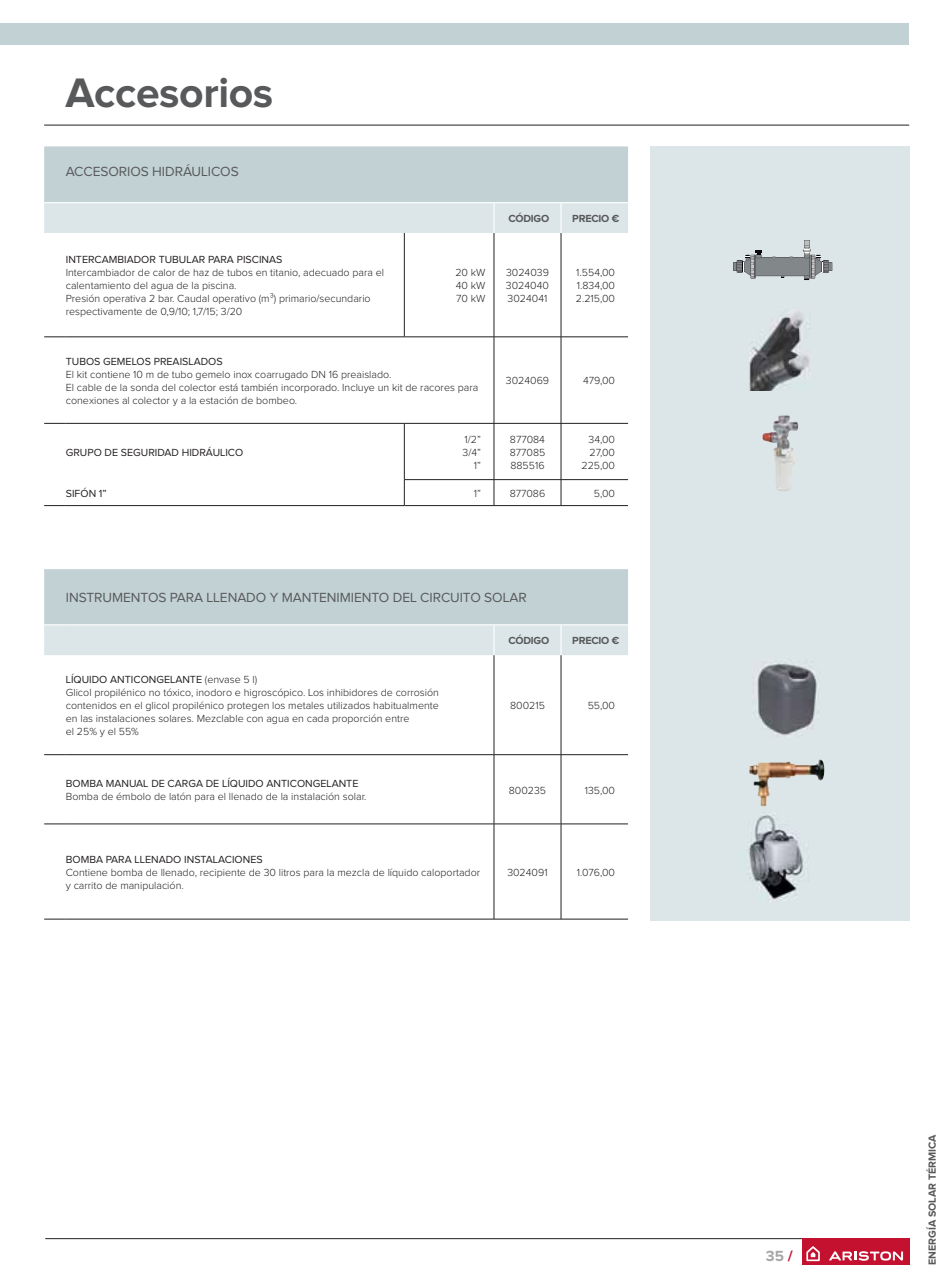
<style>
.page{position:relative;width:951px;height:1285px;background:#fff}
.page>*{position:absolute;margin:0;border:0;box-sizing:border-box;transform-origin:0 0}
.t1{font:700 42.7px "Proxima Nova";letter-spacing:-.01em;color:#58595b}
.t2{font:700 15.22px "Proxima Nova";color:#a8a6a6}
.t3{font:13.65px "Proxima Nova";letter-spacing:-.005em;color:#58595b}
.t4{font:300 10.67px/12.8px "Proxima Nova";color:#231f20}
.t5{font:10.67px "Proxima Nova";color:#231f20}
.t6{font:700 10.67px "Proxima Nova";letter-spacing:-.02em;color:#58595b}
.t7{font:700 10.67px "Proxima Nova";color:#58595b}
.s1{font-weight:400}
.s2{color:#c41130}
</style>
<div class="page">
<div style="left:0;top:23px;width:909px;height:22px;background:#c2d1d3"></div>
<hr style="left:45px;top:1237px;width:865px;height:1px;background:#231f20">
<div style="left:802px;top:1238px;width:108px;height:26px;background:#c41130"></div>
<svg style="left:806px;top:1246px;width:14px;height:14px"></svg>
<svg style="left:829px;top:1251px;width:74px;height:9px"></svg>
<hr style="left:44px;top:125px;width:865px;height:1px;background:#231f20">
<div style="left:650px;top:146px;width:260px;height:774px;background:#dce6e8"></div>
<img style="left:749px;top:759px;width:75px;height:47px">
<img style="left:756px;top:659px;width:61px;height:77px">
<img style="left:747px;top:812px;width:57px;height:89px">
<hr style="left:404px;top:233px;width:1px;height:103px;background:#231f20">
<hr style="left:494px;top:233px;width:1px;height:103px;background:#231f20">
<hr style="left:561px;top:233px;width:1px;height:103px;background:#231f20">
<svg style="left:44px;top:336px;width:22px;height:1px"></svg>
<hr style="left:66px;top:336px;width:338px;height:1px;background:#231f20">
<hr style="left:404px;top:336px;width:90px;height:1px;background:#231f20">
<hr style="left:494px;top:336px;width:67px;height:1px;background:#231f20">
<hr style="left:494px;top:337px;width:1px;height:86px;background:#231f20">
<hr style="left:561px;top:336px;width:67px;height:1px;background:#231f20">
<hr style="left:561px;top:337px;width:1px;height:86px;background:#231f20">
<hr style="left:404px;top:423px;width:90px;height:1px;background:#231f20">
<hr style="left:494px;top:423px;width:67px;height:1px;background:#231f20">
<hr style="left:494px;top:423px;width:1px;height:56px;background:#231f20">
<hr style="left:561px;top:423px;width:67px;height:1px;background:#231f20">
<hr style="left:561px;top:423px;width:1px;height:56px;background:#231f20">
<hr style="left:404px;top:479px;width:90px;height:1px;background:#231f20">
<hr style="left:494px;top:479px;width:67px;height:1px;background:#231f20">
<svg style="left:494px;top:479px;width:1px;height:26px"></svg>
<hr style="left:561px;top:479px;width:67px;height:1px;background:#231f20">
<svg style="left:561px;top:479px;width:1px;height:26px"></svg>
<hr style="left:404px;top:505px;width:90px;height:1px;background:#231f20">
<hr style="left:494px;top:505px;width:134px;height:1px;background:#231f20">
<svg style="left:44px;top:423px;width:22px;height:1px"></svg>
<hr style="left:66px;top:423px;width:338px;height:1px;background:#231f20">
<hr style="left:404px;top:423px;width:1px;height:56px;background:#231f20">
<svg style="left:404px;top:479px;width:1px;height:26px"></svg>
<svg style="left:44px;top:505px;width:22px;height:1px"></svg>
<hr style="left:66px;top:505px;width:338px;height:1px;background:#231f20">
<svg style="left:44px;top:146px;width:584px;height:87px"></svg>
<hr style="left:66px;top:202px;width:338px;height:1px;background:#fff">
<hr style="left:404px;top:202px;width:90px;height:1px;background:#fff">
<hr style="left:494px;top:202px;width:67px;height:1px;background:#fff">
<hr style="left:493px;top:203px;width:1px;height:30px;background:#fff">
<hr style="left:561px;top:202px;width:67px;height:1px;background:#fff">
<hr style="left:560px;top:203px;width:1px;height:30px;background:#fff">
<hr style="left:494px;top:655px;width:1px;height:99px;background:#231f20">
<hr style="left:561px;top:655px;width:1px;height:99px;background:#231f20">
<hr style="left:494px;top:754px;width:67px;height:1px;background:#231f20">
<hr style="left:494px;top:754px;width:1px;height:69px;background:#231f20">
<hr style="left:561px;top:754px;width:67px;height:1px;background:#231f20">
<hr style="left:561px;top:754px;width:1px;height:69px;background:#231f20">
<svg style="left:44px;top:754px;width:22px;height:1px"></svg>
<hr style="left:66px;top:754px;width:428px;height:1px;background:#231f20">
<svg style="left:44px;top:569px;width:584px;height:86px"></svg>
<hr style="left:66px;top:624px;width:495px;height:1px;background:#fff">
<hr style="left:493px;top:625px;width:1px;height:30px;background:#fff">
<hr style="left:561px;top:624px;width:67px;height:1px;background:#fff">
<hr style="left:560px;top:625px;width:1px;height:30px;background:#fff">
<svg style="left:44px;top:918px;width:22px;height:1px"></svg>
<hr style="left:66px;top:918px;width:562px;height:1px;background:#231f20">
<svg style="left:44px;top:823px;width:22px;height:1px"></svg>
<hr style="left:66px;top:823px;width:495px;height:1px;background:#231f20">
<hr style="left:494px;top:824px;width:1px;height:94px;background:#231f20">
<hr style="left:561px;top:823px;width:67px;height:1px;background:#231f20">
<hr style="left:561px;top:824px;width:1px;height:94px;background:#231f20">
<img style="left:762px;top:415px;width:36px;height:76px">
<svg style="left:733px;top:240px;width:99px;height:41px"></svg>
<img style="left:750px;top:310px;width:60px;height:80px">
<h1 class="t1" style="left:66px;top:79px;width:209px">Accesorios</h1>
<p class="t3" style="left:66px;top:167px;width:174px">ACCESORIOS HIDRÁULICOS</p>
<p class="t6" style="left:508px;top:215px;width:42px">CÓDIGO</p>
<p class="t6" style="left:572px;top:215px;width:49px">PRECIO €</p>
<p class="t5" style="left:66px;top:256px;width:218px">INTERCAMBIADOR TUBULAR PARA PISCINAS</p>
<p class="t4" style="left:66px;top:267px;width:320px">Intercambiador de calor de haz de tubos en titanio, adecuado para el calentamiento del agua de la piscina.<br>Presión operativa 2 bar. Caudal operativo (m³) primario/secundario respectivamente de 0,9/10; 1,7/15; 3/20</p>
<p class="t4" style="left:455px;top:267px;width:31px;text-align:justify">20 kW 40 kW 70 kW</p>
<p class="t4" style="left:506px;top:267px;width:45px;text-align:justify">3024039<br>3024040<br>3024041</p>
<p class="t4" style="left:576px;top:267px;width:41px;text-align:justify">1.554,00<br>1.834,00<br>2.215,00</p>
<p class="t5" style="left:66px;top:358px;width:158px">TUBOS GEMELOS PREAISLADOS</p>
<p class="t4" style="left:66px;top:369px;width:414px">El kit contiene 10 m de tubo gemelo inox coarrugado DN 16 preaislado.<br>El cable de la sonda del colector está también incorporado. Incluye un kit de racores para conexiones al colector y a la estación de bombeo.</p>
<p class="t4" style="left:506px;top:375px;width:45px">3024069</p>
<p class="t4" style="left:583px;top:375px;width:33px">479,00</p>
<p class="t5" style="left:66px;top:449px;width:179px">GRUPO DE SEGURIDAD HIDRÁULICO</p>
<p class="t4" style="left:462px;top:434px;width:20px;text-align:right">1/2”<br>3/4”<br>1”</p>
<p class="t4" style="left:510px;top:434px;width:37px;text-align:justify">877084<br>877085<br>885516</p>
<p class="t4" style="left:581px;top:434px;width:35px;text-align:right">34,00<br>27,00<br>225,00</p>
<p class="t5" style="left:66px;top:490px;width:42px">SIFÓN 1”</p>
<p class="t4" style="left:474px;top:488px;width:9px">1”</p>
<p class="t4" style="left:510px;top:488px;width:37px">877086</p>
<p class="t4" style="left:594px;top:488px;width:23px">5,00</p>
<p class="t3" style="left:66px;top:593px;width:462px">INSTRUMENTOS PARA LLENADO Y MANTENIMIENTO DEL CIRCUITO SOLAR</p>
<p class="t6" style="left:508px;top:637px;width:42px">CÓDIGO</p>
<p class="t6" style="left:572px;top:637px;width:49px">PRECIO €</p>
<p class="t4" style="left:66px;top:674px;width:375px"><span class="s1">LÍQUIDO ANTICONGELANTE</span> (envase 5 l)<br>Glicol propilénico no tóxico, inodoro e higroscópico. Los inhibidores de corrosión contenidos en el glicol propilénico protegen los metales utilizados habitualmente en las instalaciones solares. Mezclable con agua en cada proporción entre<br>el 25% y el 55%</p>
<p class="t4" style="left:510px;top:700px;width:36px">800215</p>
<p class="t4" style="left:588px;top:700px;width:29px">55,00</p>
<p class="t5" style="left:66px;top:780px;width:294px">BOMBA MANUAL DE CARGA DE LÍQUIDO ANTICONGELANTE</p>
<p class="t4" style="left:66px;top:790px;width:302px">Bomba de émbolo de latón para el llenado de la instalación solar.</p>
<p class="t4" style="left:509px;top:784px;width:39px">800235</p>
<p class="t4" style="left:585px;top:784px;width:32px">135,00</p>
<p class="t5" style="left:66px;top:855px;width:198px">BOMBA PARA LLENADO INSTALACIONES</p>
<p class="t4" style="left:66px;top:866px;width:416px">Contiene bomba de llenado, recipiente de 30 litros para la mezcla de líquido caloportador y carrito de manipulación.</p>
<p class="t4" style="left:507px;top:866px;width:42px">3024091</p>
<p class="t4" style="left:577px;top:866px;width:40px">1.076,00</p>
<h2 class="t2" style="left:766px;top:1250px;width:29px">35 <span class="s2">/</span></h2>
<p class="t7" style="left:929px;top:1264px;width:132px;rotate:-90deg">ENERGÍA SOLAR TÉRMICA</p>
</div>
